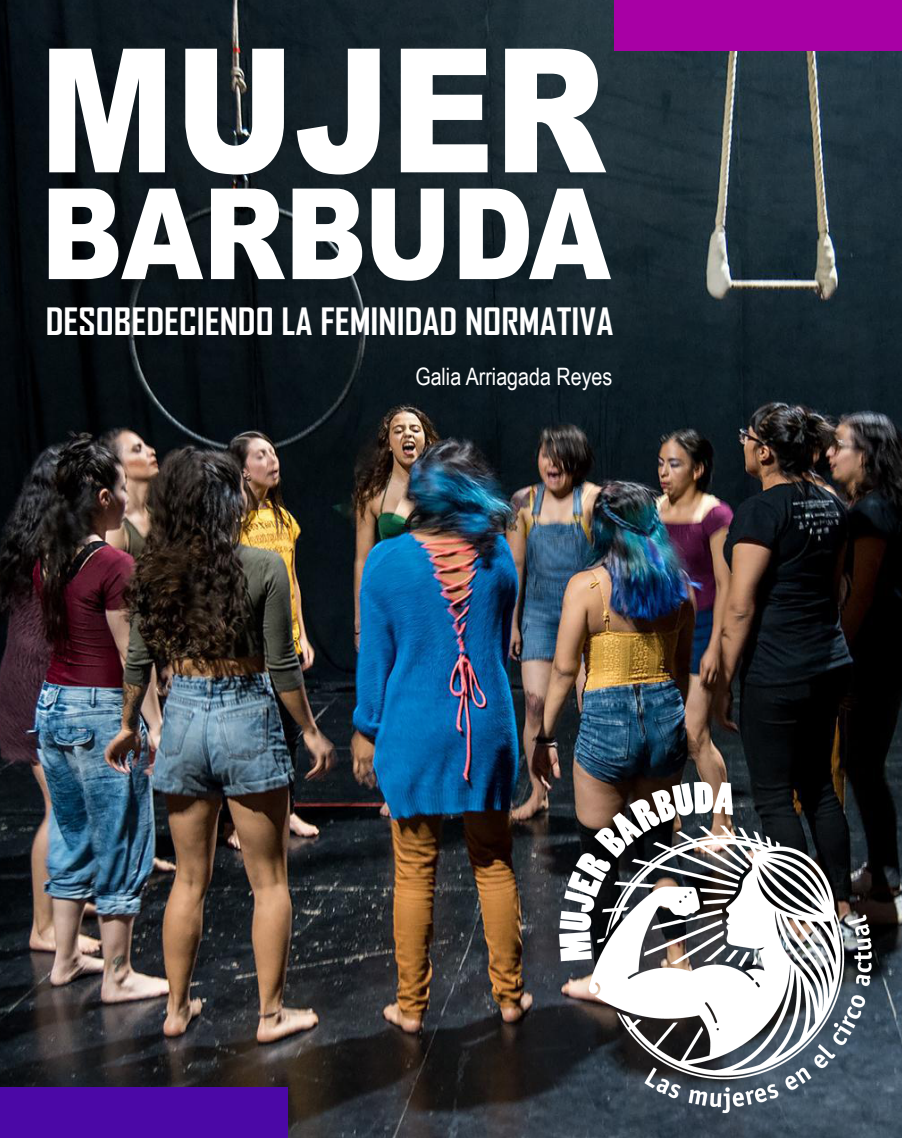
<style>
.page{position:relative;width:902px;height:1138px;background:#fff}
.page>*{position:absolute;margin:0;border:0;box-sizing:border-box;transform-origin:0 0}
.t1{font:900 172.65px "Arial";color:#fff;scale:.83 1}
.t2{font:900 126.3px "Arial";letter-spacing:-.01em;color:#fff;scale:.83 1}
.t3{font:700 36px "Agency FB";color:#fff;scale:1.05 1}
.t4{font:24px "Arial Narrow";color:#fff}
</style>
<div class="page">
<img style="left:0;top:0;width:901px;height:1137px">
<div style="left:614px;top:0;width:287px;height:51px;background:#a800a5"></div>
<div style="left:0;top:1086px;width:287px;height:51px;background:#4b08a6"></div>
<img style="left:545px;top:762px;width:348px;height:367px">
<h1 class="t1" style="left:39px;top:-15px;width:684px">MUJER</h1>
<h2 class="t2" style="left:41px;top:142px;width:688px">BARBUDA</h2>
<p class="t3" style="left:46px;top:299px;width:542px">DESOBEDECIENDO LA FEMINIDAD NORMATIVA</p>
<p class="t4" style="left:415px;top:359px;width:198px">Galia Arriagada Reyes</p>
</div>
